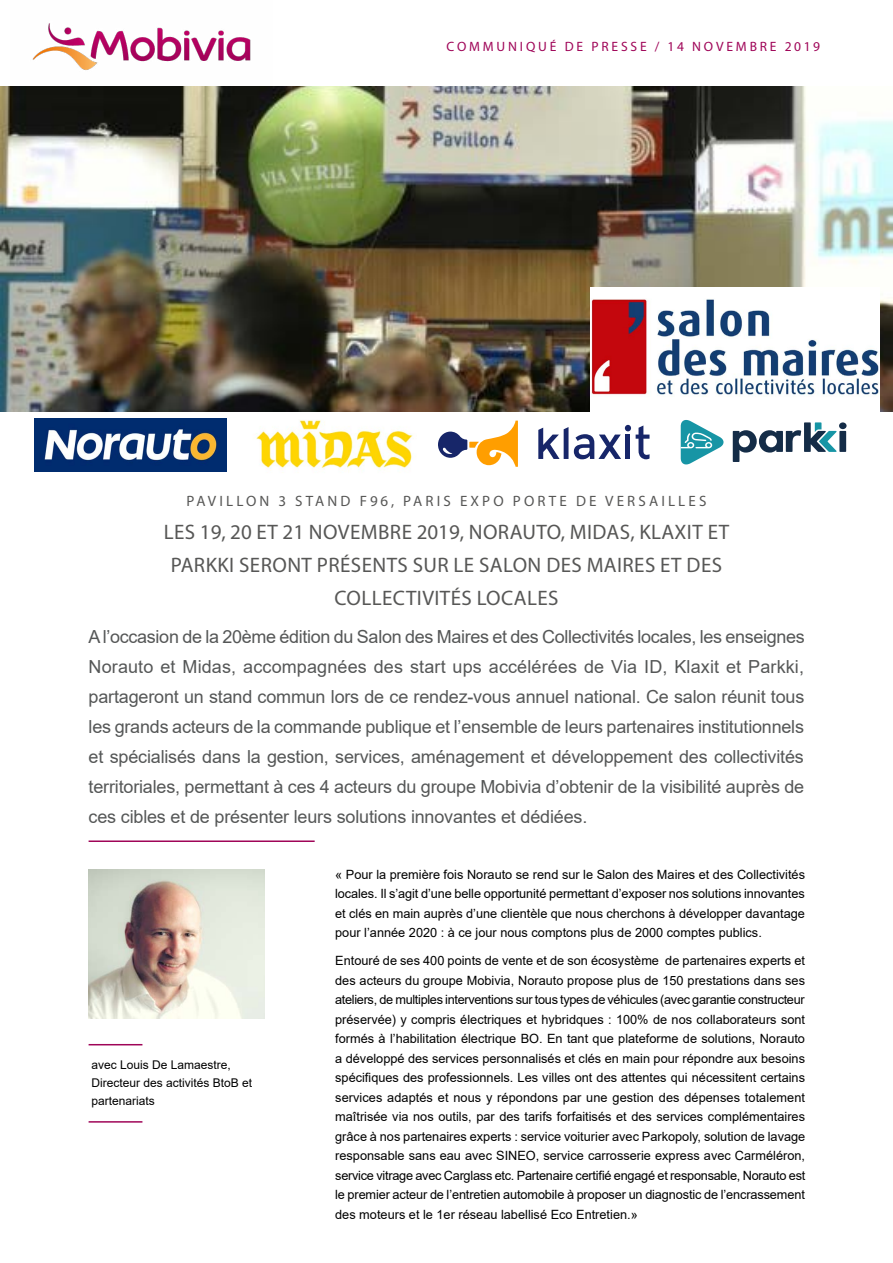
<style>
.page{position:relative;width:893px;height:1263px;background:#fff}
.page>*{position:absolute;margin:0;border:0;box-sizing:border-box;transform-origin:0 0}
.t1{font:21px/33px "Myriad Pro";letter-spacing:.02em;color:#575756;text-align:center}
.t2{font:18px/30px "Arial";letter-spacing:-.01em;color:#555757;text-align:justify}
.t3{font:15px "Myriad Pro";letter-spacing:.21em;color:#575756}
.t4{font:13.5px "Myriad Pro";letter-spacing:.21em;color:#9f0558}
.t5{font:12.75px/19.5px "Arial";color:#000;text-align:justify}
.t6{font:12px/18px "Arial";color:#000}
</style>
<div class="page">
<img style="left:0;top:86px;width:893px;height:326px">
<img style="left:35px;top:419px;width:191px;height:53px">
<img style="left:10px;top:23px;width:263px;height:71px">
<hr style="left:89px;top:840px;width:226px;height:2px;background:#9f0558">
<hr style="left:89px;top:1044px;width:53px;height:1px;background:#9f0558">
<hr style="left:89px;top:1121px;width:53px;height:1px;background:#9f0558">
<img style="left:255px;top:420px;width:158px;height:49px">
<svg style="left:538px;top:427px;width:30px;height:32px"></svg>
<svg style="left:574px;top:425px;width:75px;height:34px"></svg>
<svg style="left:438px;top:421px;width:80px;height:46px"></svg>
<div style="left:839px;top:422px;width:7px;height:7px;background:#142c47;border-radius:50%"></div>
<div style="left:839px;top:431px;width:7px;height:21px;background:#142c47"></div>
<svg style="left:733px;top:422px;width:104px;height:40px"></svg>
<svg style="left:681px;top:420px;width:43px;height:45px"></svg>
<img style="left:590px;top:287px;width:289px;height:125px">
<img style="left:89px;top:869px;width:175px;height:149px">
<p class="t4" style="left:447px;top:39px;width:375px">COMMUNIQUÉ DE PRESSE / 14 NOVEMBRE 2019</p>
<p class="t3" style="left:187px;top:492px;width:521px">PAVILLON 3 STAND F96, PARIS EXPO PORTE DE VERSAILLES</p>
<h1 class="t1" style="left:164px;top:515px;width:567px">LES 19, 20 ET 21 NOVEMBRE 2019, NORAUTO, MIDAS, KLAXIT ET<br>PARKKI SERONT PRÉSENTS SUR LE SALON DES MAIRES ET DES<br>COLLECTIVITÉS LOCALES</h1>
<p class="t2" style="left:89px;top:622px;width:718px">A l’occasion de la 20ème édition du Salon des Maires et des Collectivités locales, les enseignes Norauto et Midas, accompagnées des start ups accélérées de Via ID, Klaxit et Parkki, partageront un stand commun lors de ce rendez-vous annuel national. Ce salon réunit tous les grands acteurs de la commande publique et l’ensemble de leurs partenaires institutionnels et spécialisés dans la gestion, services, aménagement et développement des collectivités territoriales, permettant à ces 4 acteurs du groupe Mobivia d’obtenir de la visibilité auprès de ces cibles et de présenter leurs solutions innovantes et dédiées.</p>
<p class="t6" style="left:91px;top:1056px;width:162px">avec Louis De Lamaestre,<br>Directeur des activités BtoB et partenariats</p>
<p class="t5" style="left:335px;top:864px;width:471px">« Pour la première fois Norauto se rend sur le Salon des Maires et des Collectivités locales. Il s’agit d’une belle opportunité permettant d’exposer nos solutions innovantes et clés en main auprès d’une clientèle que nous cherchons à développer davantage pour l’année 2020 : à ce jour nous comptons plus de 2000 comptes publics.</p>
<p class="t5" style="left:335px;top:951px;width:472px">Entouré de ses 400 points de vente et de son écosystème de partenaires experts et des acteurs du groupe Mobivia, Norauto propose plus de 150 prestations dans ses ateliers, de multiples interventions sur tous types de véhicules (avec garantie constructeur préservée) y compris électriques et hybridques : 100% de nos collaborateurs sont formés à l’habilitation électrique BO. En tant que plateforme de solutions, Norauto a développé des services personnalisés et clés en main pour répondre aux besoins spécifiques des professionnels. Les villes ont des attentes qui nécessitent certains services adaptés et nous y répondons par une gestion des dépenses totalement maîtrisée via nos outils, par des tarifs forfaitisés et des services complémentaires grâce à nos partenaires experts : service voiturier avec Parkopoly, solution de lavage responsable sans eau avec SINEO, service carrosserie express avec Carméléron, service vitrage avec Carglass etc. Partenaire certifié engagé et responsable, Norauto est le premier acteur de l’entretien automobile à proposer un diagnostic de l’encrassement des moteurs et le 1er réseau labellisé Eco Entretien.»</p>
</div>
